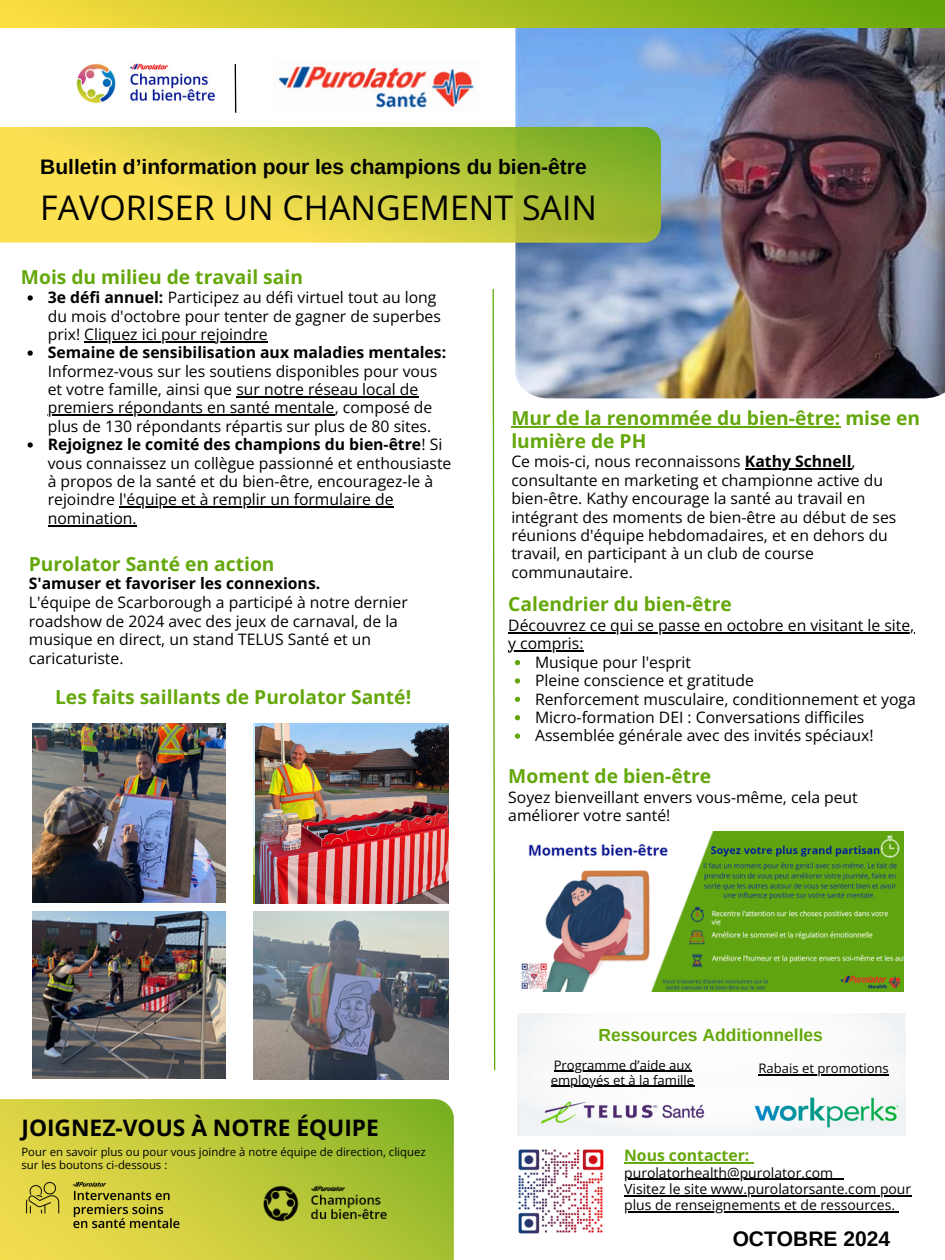
<style>
.page{position:relative;width:945px;height:1260px;background:#fff}
.page>*{position:absolute;margin:0;border:0;box-sizing:border-box;transform-origin:0 0}
.t1{font:33.95px "Open Sans";color:#000}
.t2{font:700 22.75px "Open Sans";color:#000}
.t3{font:700 21px "Arimo";color:#000}
.t4{font:700 19.25px/22.4px "Open Sans";color:#64a70b}
.t5{font:700 17.5px "Arimo";color:#64a70b}
.t6{font:15.75px/18.4px "Open Sans";color:#000}
.t7{font:700 15.75px "Open Sans";color:#64a70b}
.t8{font:14px "Open Sans";color:#000}
.t9{font:13.12px/15.4px "Open Sans";color:#000}
.t10{font:11.38px/13.3px "Open Sans";color:#000}
.s1{font-weight:700}
</style>
<div class="page">
<hr style="left:235px;top:64px;width:1px;height:48px;background:#000">
<img style="left:0;top:1100px;width:454px;height:160px">
<img style="left:515px;top:27px;width:430px;height:371px">
<img style="left:0;top:0;width:945px;height:27px">
<img style="left:0;top:127px;width:661px;height:116px">
<img style="left:76px;top:63px;width:139px;height:41px">
<img style="left:278px;top:66px;width:196px;height:42px">
<img style="left:518px;top:1149px;width:86px;height:85px">
<svg style="left:492px;top:288px;width:4px;height:783px"></svg>
<img style="left:517px;top:1047px;width:389px;height:89px">
<img style="left:753px;top:1096px;width:151px;height:33px">
<img style="left:530px;top:1094px;width:185px;height:35px">
<img style="left:21px;top:1164px;width:165px;height:82px">
<img style="left:237px;top:1164px;width:166px;height:82px">
<img style="left:32px;top:723px;width:193px;height:180px">
<img style="left:32px;top:912px;width:193px;height:166px">
<img style="left:254px;top:912px;width:194px;height:168px">
<img style="left:521px;top:832px;width:383px;height:160px">
<svg style="left:28px;top:295px;width:5px;height:6px"></svg>
<hr style="left:84px;top:341px;width:184px;height:2px;background:#000">
<svg style="left:28px;top:350px;width:5px;height:6px"></svg>
<hr style="left:236px;top:396px;width:183px;height:2px;background:#000">
<hr style="left:48px;top:415px;width:287px;height:1px;background:#000">
<svg style="left:28px;top:442px;width:5px;height:6px"></svg>
<hr style="left:119px;top:507px;width:275px;height:1px;background:#000">
<hr style="left:48px;top:525px;width:89px;height:1px;background:#000">
<hr style="left:511px;top:427px;width:329px;height:1px;background:#64a70b">
<hr style="left:745px;top:469px;width:107px;height:1px;background:#000">
<hr style="left:508px;top:632px;width:407px;height:2px;background:#000">
<hr style="left:508px;top:651px;width:76px;height:1px;background:#000">
<svg style="left:515px;top:660px;width:5px;height:5px"></svg>
<svg style="left:515px;top:678px;width:5px;height:6px"></svg>
<svg style="left:515px;top:697px;width:5px;height:5px"></svg>
<svg style="left:515px;top:715px;width:5px;height:5px"></svg>
<svg style="left:515px;top:733px;width:5px;height:6px"></svg>
<hr style="left:624px;top:1162px;width:125px;height:2px;background:#64a70b">
<hr style="left:624px;top:1179px;width:209px;height:1px;background:#000">
<hr style="left:624px;top:1195px;width:288px;height:1px;background:#000">
<hr style="left:624px;top:1211px;width:271px;height:2px;background:#000">
<hr style="left:554px;top:1071px;width:138px;height:1px;background:#000">
<hr style="left:551px;top:1086px;width:144px;height:1px;background:#000">
<hr style="left:758px;top:1074px;width:131px;height:1px;background:#000">
<img style="left:256px;top:723px;width:192px;height:180px">
<p class="t3" style="left:40px;top:155px;width:548px">Bulletin d’information pour les champions du bien-être</p>
<p class="t1" style="left:40px;top:184px;width:558px">FAVORISER UN CHANGEMENT SAIN</p>
<p class="t4" style="left:21px;top:265px;width:284px">Mois du milieu de travail sain</p>
<p class="t6" style="left:48px;top:288px;width:395px"><span class="s1">3e défi annuel:</span> Participez au défi virtuel tout au long du mois d'octobre pour tenter de gagner de superbes prix! Cliquez ici pour rejoindre</p>
<h4 class="t6" style="left:48px;top:343px;width:400px"><span class="s1">Semaine de sensibilisation aux maladies mentales:<br></span>Informez-vous sur les soutiens disponibles pour vous et votre famille, ainsi que sur notre réseau local de</h4>
<p class="t6" style="left:48px;top:398px;width:405px">premiers répondants en santé mentale, composé de plus de 130 répondants répartis sur plus de 80 sites.<br><span class="s1">Rejoignez le comité des champions du bien-être</span>! Si vous connaissez un collègue passionné et enthousiaste à propos de la santé et du bien-être, encouragez-le à</p>
<p class="t6" style="left:48px;top:490px;width:347px">rejoindre l'équipe et à remplir un formulaire de</p>
<p class="t6" style="left:48px;top:508px;width:90px">nomination.</p>
<h4 class="t4" style="left:29px;top:552px;width:247px">Purolator Santé en action</h4>
<h4 class="t6" style="left:29px;top:574px;width:380px"><span class="s1">S'amuser et favoriser les connexions.<br></span>L'équipe de Scarborough a participé à notre dernier roadshow de 2024 avec des jeux de carnaval, de la musique en direct, un stand TELUS Santé et un caricaturiste.</h4>
<h1 class="t4" style="left:55px;top:685px;width:358px">Les faits saillants de Purolator Santé!</h1>
<p class="t4" style="left:511px;top:407px;width:410px">Mur de la renommée du bien-être: mise en lumière de PH</p>
<p class="t6" style="left:511px;top:452px;width:346px">Ce mois-ci, nous reconnaissons <span class="s1">Kathy Schnell</span>,</p>
<h3 class="t6" style="left:511px;top:471px;width:387px">consultante en marketing et championne active du bien-être. Kathy encourage la santé au travail en intégrant des moments de bien-être au début de ses réunions d'équipe hebdomadaires, et en dehors du travail, en participant à un club de course communautaire.</h3>
<p class="t4" style="left:508px;top:593px;width:225px">Calendrier du bien-être</p>
<h5 class="t6" style="left:508px;top:616px;width:407px">Découvrez ce qui se passe en octobre en visitant le site,</h5>
<p class="t6" style="left:535px;top:634px;width:220px;text-indent:-27px">y compris:<br>Musique pour l'esprit<br>Pleine conscience et gratitude</p>
<h5 class="t6" style="left:535px;top:689px;width:382px">Renforcement musculaire, conditionnement et yoga</h5>
<p class="t6" style="left:535px;top:708px;width:331px">Micro-formation DEI : Conversations difficiles</p>
<p class="t6" style="left:535px;top:726px;width:340px">Assemblée générale avec des invités spéciaux!</p>
<p class="t4" style="left:508px;top:765px;width:204px">Moment de bien-être</p>
<p class="t6" style="left:508px;top:788px;width:351px">Soyez bienveillant envers vous-même, cela peut améliorer votre santé!</p>
<h2 class="t2" style="left:21px;top:1112px;width:359px">JOIGNEZ-VOUS À NOTRE ÉQUIPE</h2>
<p class="t10" style="left:21px;top:1145px;width:406px">Pour en savoir plus ou pour vous joindre à notre équipe de direction, cliquez sur les boutons ci-dessous :</p>
<p class="t5" style="left:598px;top:1025px;width:226px">Ressources Additionnelles</p>
<p class="t9" style="left:551px;top:1057px;width:145px">Programme d’aide aux employés et à la famille</p>
<p class="t9" style="left:758px;top:1060px;width:132px">Rabais et promotions</p>
<p class="t7" style="left:624px;top:1144px;width:127px">Nous contacter:</p>
<p class="t8" style="left:624px;top:1163px;width:210px">purolatorhealth@purolator.com</p>
<h5 class="t8" style="left:624px;top:1179px;width:289px">Visitez le site www.purolatorsante.com pour</h5>
<h1 class="t8" style="left:624px;top:1195px;width:272px">plus de renseignements et de ressources.</h1>
<p class="t3" style="left:733px;top:1227px;width:159px">OCTOBRE 2024</p>
</div>
